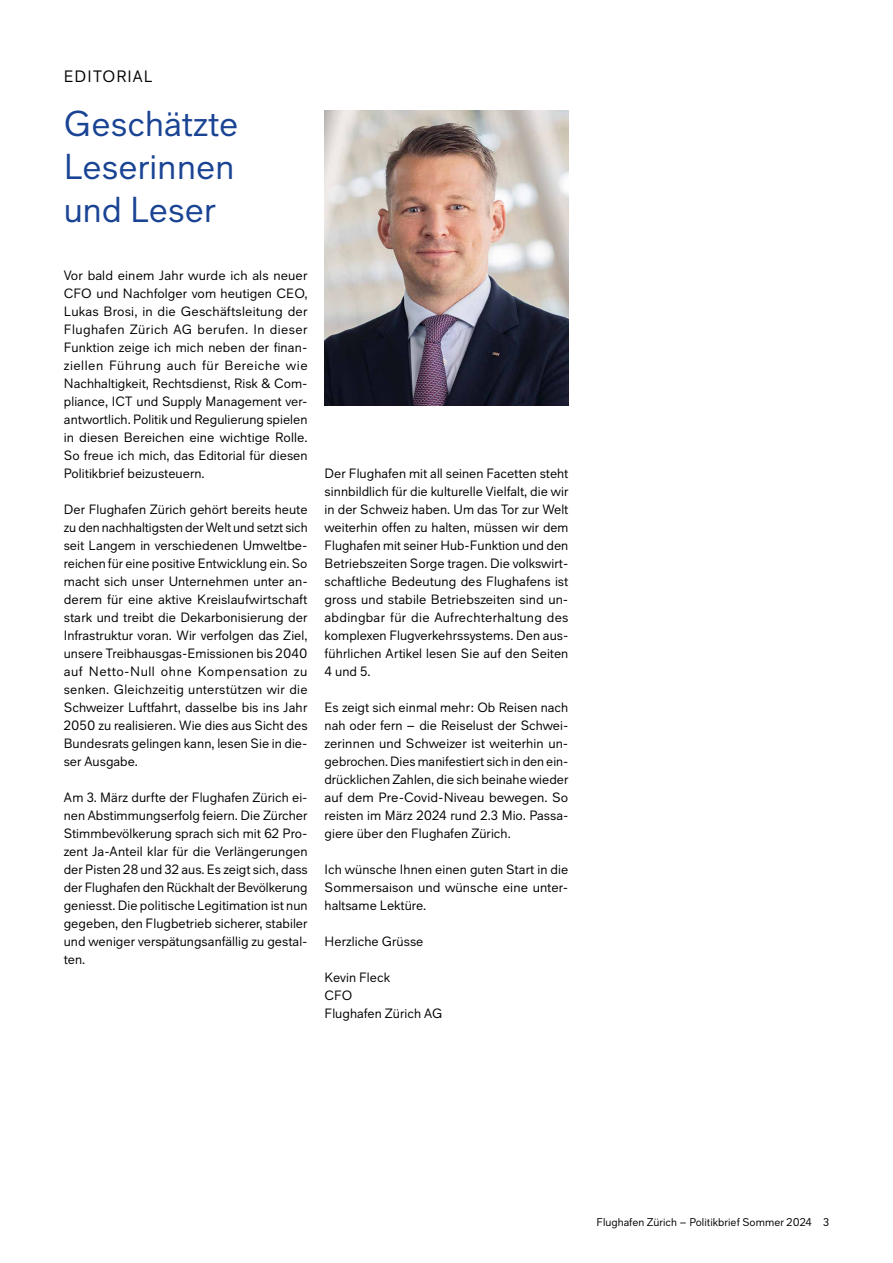
<style>
.page{position:relative;width:893px;height:1263px;background:#fff}
.page>*{position:absolute;margin:0;border:0;box-sizing:border-box;transform-origin:0 0}
.t1{font:36px/43.2px "Zurich Airport";letter-spacing:.005em;color:#194393;text-align:justify}
.t2{font:16.5px "Zurich Airport";letter-spacing:.06em;color:#000}
.t3{font:13.5px/18px "Zurich Airport";letter-spacing:.005em;color:#000}
.t4{font:11.25px "Zurich Airport";letter-spacing:.005em;color:#000}
</style>
<div class="page">
<img style="left:325px;top:111px;width:243px;height:295px">
<p class="t2" style="left:64px;top:66px;width:90px">EDITORIAL</p>
<h1 class="t1" style="left:64px;top:101px;width:176px">Geschätzte Leserinnen und Leser</h1>
<p class="t3" style="left:64px;top:266px;width:245px">Vor bald einem Jahr wurde ich als neuer CFO und Nachfolger vom heutigen CEO, Lukas Brosi, in die Geschäftsleitung der Flughafen Zürich AG berufen. In dieser Funktion zeige ich mich neben der finan&shy;ziellen Führung auch für Bereiche wie Nachhaltigkeit, Rechtsdienst, Risk &amp; Com&shy;pliance, ICT und Supply Management ver&shy;antwortlich. Politik und Regulierung spielen in diesen Bereichen eine wichtige Rolle.<br>So freue ich mich, das Editorial für diesen Politikbrief beizusteuern.</p>
<p class="t3" style="left:64px;top:500px;width:245px;text-align:justify">Der Flughafen Zürich gehört bereits heute zu den nachhaltigsten der Welt und setzt sich seit Langem in verschiedenen Umweltbe&shy;reichen für eine positive Entwicklung ein. So macht sich unser Unternehmen unter an&shy;derem für eine aktive Kreislaufwirtschaft stark und treibt die Dekarbonisierung der Infrastruktur voran. Wir verfolgen das Ziel, unsere Treibhausgas-Emissionen bis 2040 auf Netto-Null ohne Kompensation zu senken. Gleichzeitig unterstützen wir die Schweizer Luftfahrt, dasselbe bis ins Jahr 2050 zu realisieren. Wie dies aus Sicht des Bundesrats gelingen kann, lesen Sie in die&shy;ser Ausgabe.</p>
<p class="t3" style="left:64px;top:788px;width:245px;text-align:justify">Am 3. März durfte der Flughafen Zürich ei&shy;nen Abstimmungserfolg feiern. Die Zürcher Stimmbevölkerung sprach sich mit 62 Pro&shy;zent Ja-Anteil klar für die Verlängerungen der Pisten 28 und 32 aus. Es zeigt sich, dass der Flughafen den Rückhalt der Bevölkerung geniesst. Die politische Legitimation ist nun gegeben, den Flugbetrieb sicherer, stabiler und weniger verspätungsanfällig zu gestal&shy;ten.</p>
<p class="t3" style="left:325px;top:464px;width:245px">Der Flughafen mit all seinen Facetten steht sinnbildlich für die kulturelle Vielfalt, die wir in der Schweiz haben. Um das Tor zur Welt weiterhin offen zu halten, müssen wir dem Flughafen mit seiner Hub-Funktion und den Betriebszeiten Sorge tragen. Die volkswirt&shy;schaftliche Bedeutung des Flughafens ist gross und stabile Betriebszeiten sind un&shy;abdingbar für die Aufrechterhaltung des komplexen Flugverkehrssystems. Den aus&shy;führlichen Artikel lesen Sie auf den Seiten 4 und 5.</p>
<p class="t3" style="left:325px;top:698px;width:245px">Es zeigt sich einmal mehr: Ob Reisen nach nah oder fern – die Reiselust der Schwei&shy;zerinnen und Schweizer ist weiterhin un&shy;gebrochen. Dies manifestiert sich in den ein&shy;drücklichen Zahlen, die sich beinahe wieder auf dem Pre-Covid-Niveau bewegen. So reisten im März 2024 rund 2.3 Mio. Passa&shy;giere über den Flughafen Zürich.</p>
<p class="t3" style="left:325px;top:860px;width:245px">Ich wünsche Ihnen einen guten Start in die<br>Sommersaison und wünsche eine unter&shy;haltsame Lektüre.</p>
<p class="t3" style="left:325px;top:932px;width:100px">Herzliche Grüsse</p>
<p class="t3" style="left:325px;top:968px;width:119px">Kevin Fleck<br>CFO<br>Flughafen Zürich AG</p>
<p class="t4" style="left:597px;top:1215px;width:234px">Flughafen Zürich – Politikbrief Sommer 2024 3</p>
</div>
